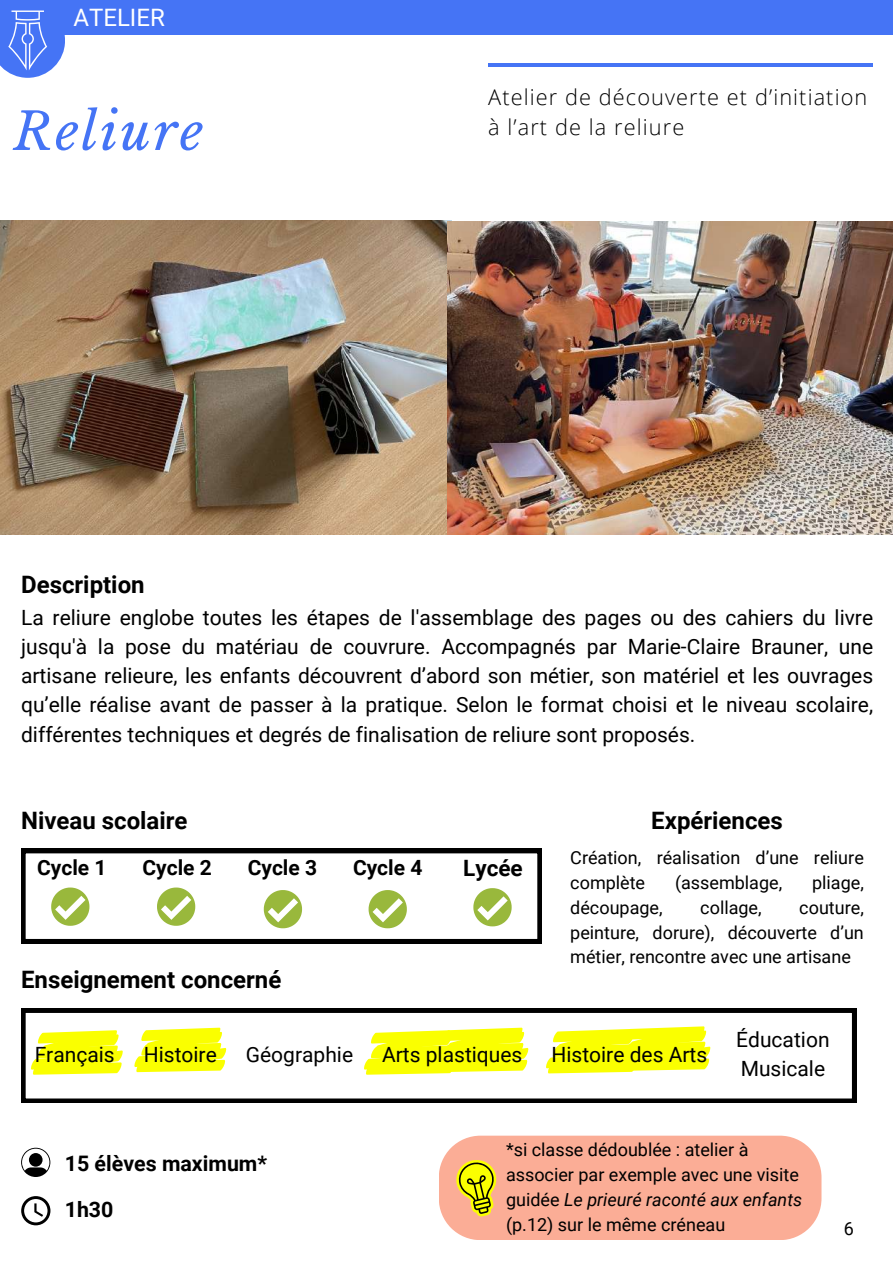
<style>
.page{position:relative;width:893px;height:1264px;background:#fff}
.page>*{position:absolute;margin:0;border:0;box-sizing:border-box;transform-origin:0 0}
.t1{font:italic 51.45px "Libre Baskerville";letter-spacing:.05em;color:#4574f5}
.t2{font:700 24px "Roboto";color:#000}
.t3{font:24px "Roboto";color:#fff}
.t4{font:700 22.5px "Roboto";color:#000}
.t5{font:300 21.75px/30.3px "Open Sans";letter-spacing:.05em;color:#000}
.t6{font:700 21.3px/46.2px "Roboto";color:#000}
.t7{font:21px/29.2px "Roboto";color:#000;text-align:justify}
.t8{font:700 21px "Roboto";color:#000}
.t9{font:18px/24.8px "Roboto";color:#000}
.s1{font-style:italic}
</style>
<div class="page">
<svg style="left:21px;top:1147px;width:29px;height:29px"></svg>
<svg style="left:21px;top:1196px;width:29px;height:29px"></svg>
<svg style="left:21px;top:1008px;width:835px;height:94px"></svg>
<svg style="left:545px;top:1026px;width:166px;height:47px;background:#faff2b"></svg>
<svg style="left:363px;top:1027px;width:166px;height:47px;background:#faff2b"></svg>
<svg style="left:133px;top:1027px;width:94px;height:45px"></svg>
<svg style="left:30px;top:1030px;width:93px;height:44px;background:#faff2a"></svg>
<hr style="left:488px;top:63px;width:384px;height:3px;background:#4574f5">
<svg style="left:21px;top:848px;width:520px;height:95px"></svg>
<svg style="left:368px;top:890px;width:39px;height:38px"></svg>
<svg style="left:264px;top:890px;width:38px;height:38px"></svg>
<svg style="left:473px;top:888px;width:38px;height:38px"></svg>
<svg style="left:51px;top:887px;width:38px;height:38px"></svg>
<svg style="left:157px;top:887px;width:38px;height:38px"></svg>
<img style="left:0;top:220px;width:452px;height:314px">
<img style="left:447px;top:221px;width:445px;height:313px">
<svg style="left:439px;top:1135px;width:382px;height:105px;background:#f8b094"></svg>
<div style="left:0;top:0;width:892px;height:35px;background:#4574f5"></div>
<svg style="left:0;top:10px;width:65px;height:68px"></svg>
<p class="t3" style="left:73px;top:4px;width:93px">ATELIER</p>
<h1 class="t1" style="left:13px;top:100px;width:191px">Reliure</h1>
<p class="t2" style="left:21px;top:570px;width:125px">Description</p>
<p class="t5" style="left:488px;top:81px;width:380px">Atelier de découverte et d’initiation à l’art de la reliure</p>
<p class="t7" style="left:21px;top:602px;width:853px">La reliure englobe toutes les étapes de l'assemblage des pages ou des cahiers du livre jusqu'à la pose du matériau de couvrure. Accompagnés par Marie-Claire Brauner, une artisane relieure, les enfants découvrent d’abord son métier, son matériel et les ouvrages qu’elle réalise avant de passer à la pratique. Selon le format choisi et le niveau scolaire, différentes techniques et degrés de finalisation de reliure sont proposés.</p>
<p class="t2" style="left:21px;top:806px;width:168px">Niveau scolaire</p>
<p class="t2" style="left:651px;top:806px;width:133px">Expériences</p>
<p class="t9" style="left:570px;top:845px;width:295px">Création, réalisation d’une reliure complète</p>
<p class="t8" style="left:37px;top:855px;width:71px">Cycle 1</p>
<p class="t8" style="left:142px;top:855px;width:71px">Cycle 2</p>
<p class="t8" style="left:248px;top:855px;width:71px">Cycle 3</p>
<p class="t8" style="left:353px;top:855px;width:71px">Cycle 4</p>
<p class="t4" style="left:463px;top:855px;width:61px">Lycée</p>
<p class="t9" style="left:675px;top:870px;width:109px">(assemblage,</p>
<p class="t9" style="left:812px;top:870px;width:53px">pliage,</p>
<p class="t2" style="left:21px;top:966px;width:262px">Enseignement concerné</p>
<p class="t9" style="left:570px;top:895px;width:94px">découpage,</p>
<p class="t9" style="left:700px;top:895px;width:63px">collage,</p>
<p class="t9" style="left:570px;top:895px;width:295px;text-align:justify;text-indent:229px">couture, peinture, dorure), découverte d’un métier, rencontre avec une artisane</p>
<p class="t7" style="left:35px;top:1039px;width:82px">Français</p>
<p class="t7" style="left:144px;top:1039px;width:75px">Histoire</p>
<p class="t7" style="left:246px;top:1039px;width:109px">Géographie</p>
<p class="t7" style="left:382px;top:1039px;width:142px">Arts plastiques</p>
<p class="t7" style="left:551px;top:1039px;width:157px">Histoire des Arts</p>
<p class="t7" style="left:736px;top:1025px;width:95px">Éducation<br>Musicale</p>
<p class="t6" style="left:65px;top:1140px;width:204px">15 élèves maximum*<br>1h30</p>
<p class="t9" style="left:506px;top:1137px;width:297px">*si classe dédoublée : atelier à associer par exemple avec une visite guidée <span class="s1">Le prieuré raconté aux enfants </span>(p.12) sur le même créneau</p>
<p class="t9" style="left:843px;top:1216px;width:12px">6</p>
</div>
